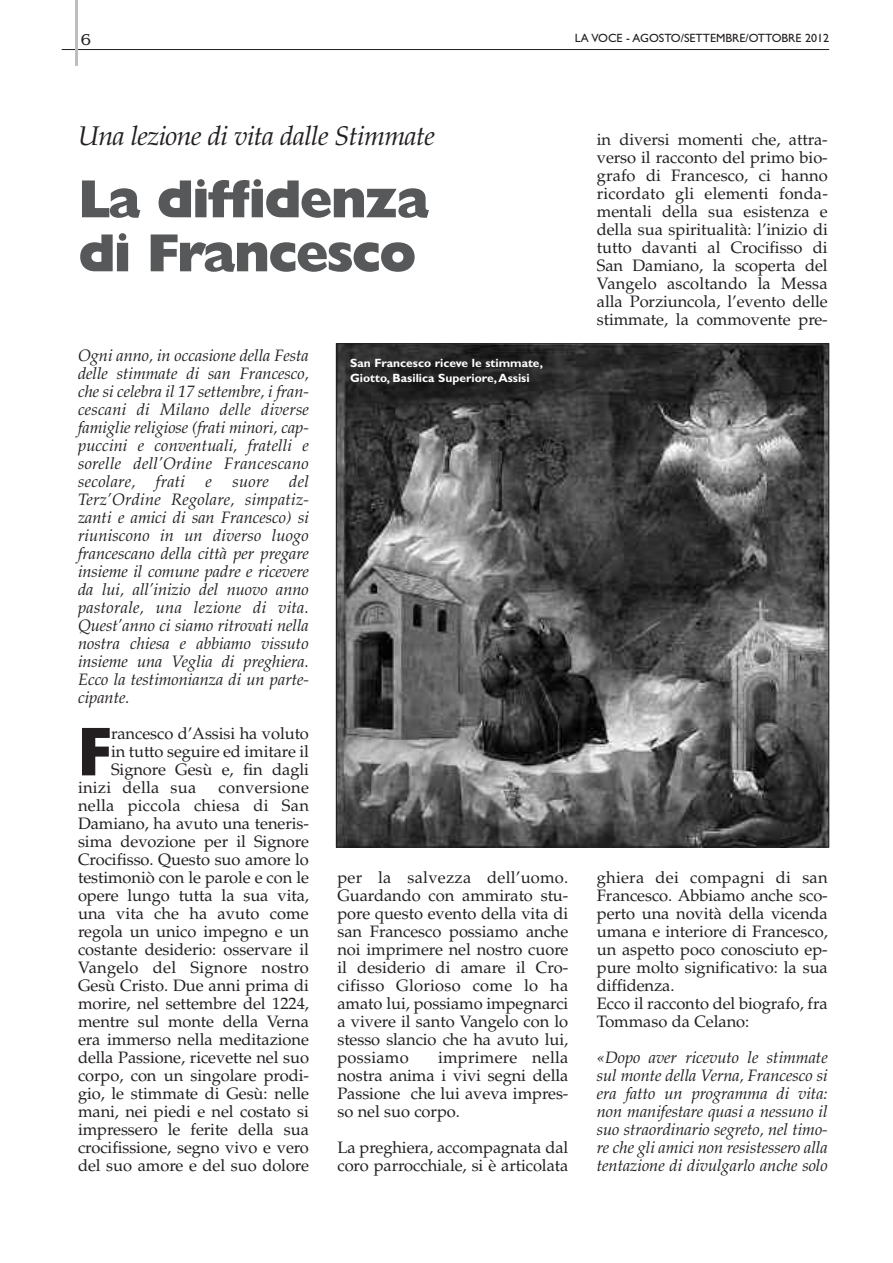
<style>
.page{position:relative;width:893px;height:1263px;background:#fff}
.page>*{position:absolute;margin:0;border:0;box-sizing:border-box;transform-origin:0 0}
.t1{font:800 69.6px "Gill Sans";color:#231f20;scale:.8 1}
.t2{font:800 54px/54px "Gill Sans";letter-spacing:-.04em;color:#57585a}
.t3{font:italic 27px "Palatino";letter-spacing:-.025em;color:#231f20}
.t4{font:16.5px/18px "Palatino";letter-spacing:-.005em;color:#231f20;text-align:justify}
.t5{font:italic 16.5px/18px "Palatino";letter-spacing:-.005em;color:#231f20;text-align:justify}
.t6{font:16.5px "Palatino";letter-spacing:.015em;color:#231f20}
.t7{font:16.5px "Benguiat";color:#231f20}
.t8{font:700 12px/15px "Gill Sans";color:#fff}
.t9{font:12px "Gill Sans";color:#231f20}
</style>
<div class="page">
<hr style="left:62px;top:49px;width:767px;height:1px;background:#231f20">
<hr style="left:75px;top:0;width:3px;height:66px;background:#bcbdc0">
<img style="left:338px;top:345px;width:489px;height:500px">
<p class="t7" style="left:81px;top:30px;width:12px">6</p>
<p class="t9" style="left:575px;top:30px;width:256px">LA VOCE - AGOSTO/SETTEMBRE/OTTOBRE 2012</p>
<h3 class="t3" style="left:78px;top:125px;width:358px">Una lezione di vita dalle Stimmate</h3>
<h2 class="t2" style="left:78px;top:177px;width:353px">La diffidenza di Francesco</h2>
<p class="t5" style="left:78px;top:349px;width:233px">Ogni anno, in occasione della Festa delle stimmate di san Francesco, che si celebra il 17 settembre, i fran&shy;cescani di Milano delle diverse famiglie religiose (frati minori, cap&shy;puccini e conventuali, fratelli e sorelle dell’Ordine Francescano secolare, frati e suore del Terz’Ordine Regolare, simpatiz&shy;zanti e amici di san Francesco) si riuniscono in un diverso luogo francescano della città per pregare insieme il comune padre e ricevere da lui, all’inizio del nuovo anno pastorale, una lezione di vita.<br>Quest’anno ci siamo ritrovati nella nostra chiesa e abbiamo vissuto insieme una Veglia di preghiera.<br>Ecco la testimonianza di un parte&shy;cipante.</p>
<h1 class="t1" style="left:78px;top:725px;width:43px">F</h1>
<p class="t4" style="left:111px;top:727px;width:199px">rancesco d’Assisi ha voluto</p>
<p class="t4" style="left:111px;top:745px;width:199px">in tutto seguire ed imitare il</p>
<p class="t4" style="left:111px;top:763px;width:199px">Signore Gesù e, fin dagli</p>
<p class="t6" style="left:78px;top:781px;width:120px">inizi della sua</p>
<p class="t4" style="left:78px;top:781px;width:232px;text-indent:140px">conversione nella piccola chiesa di San Damiano, ha avuto una teneris&shy;sima devozione per il Signore Crocifisso. Questo suo amore lo testimoniò con le parole e con le opere lungo tutta la sua vita, una vita che ha avuto come regola un unico impegno e un costante desiderio: osservare il Vangelo del Signore nostro Gesù Cristo. Due anni prima di morire, nel settembre del 1224, mentre sul monte della Verna era immerso nella meditazione della Passione, ricevette nel suo corpo, con un singolare prodi&shy;gio, le stimmate di Gesù: nelle mani, nei piedi e nel costato si impressero le ferite della sua crocifissione, segno vivo e vero del suo amore e del suo dolore</p>
<p class="t8" style="left:350px;top:356px;width:194px">San Francesco riceve le stimmate,<br>Giotto, Basilica Superiore,Assisi</p>
<p class="t4" style="left:337px;top:871px;width:232px">per la salvezza dell’uomo.<br>Guardando con ammirato stu&shy;pore questo evento della vita di san Francesco possiamo anche noi imprimere nel nostro cuore il desiderio di amare il Cro&shy;cifisso Glorioso come lo ha amato lui, possiamo impegnarci a vivere il santo Vangelo con lo stesso slancio che ha avuto lui, possiamo</p>
<p class="t4" style="left:337px;top:1051px;width:232px;text-indent:101px">imprimere nella nostra anima i vivi segni della Passione che lui aveva impres&shy;so nel suo corpo.</p>
<p class="t4" style="left:337px;top:1141px;width:232px">La preghiera, accompagnata dal coro parrocchiale, si è articolata</p>
<p class="t4" style="left:597px;top:133px;width:233px">in diversi momenti che, attra&shy;verso il racconto del primo bio&shy;grafo di Francesco, ci hanno ricordato gli elementi fonda&shy;mentali della sua esistenza e della sua spiritualità: l’inizio di tutto davanti al Crocifisso di San Damiano, la scoperta del Vangelo ascoltando la Messa alla Porziuncola, l’evento delle stimmate, la commovente pre-</p>
<p class="t4" style="left:597px;top:871px;width:232px;text-align:left">ghiera dei compagni di san<br>Francesco. Abbiamo anche sco&shy;perto una novità della vicenda umana e interiore di Francesco, un aspetto poco conosciuto ep&shy;pure molto significativo: la sua diffidenza.<br>Ecco il racconto del biografo, fra<br>Tommaso da Celano:</p>
<p class="t5" style="left:597px;top:1051px;width:232px">«Dopo aver ricevuto le stimmate sul monte della Verna, Francesco si era fatto un programma di vita: non manifestare quasi a nessuno il suo straordinario segreto, nel timo&shy;re che gli amici non resistessero alla tentazione di divulgarlo anche solo</p>
</div>
